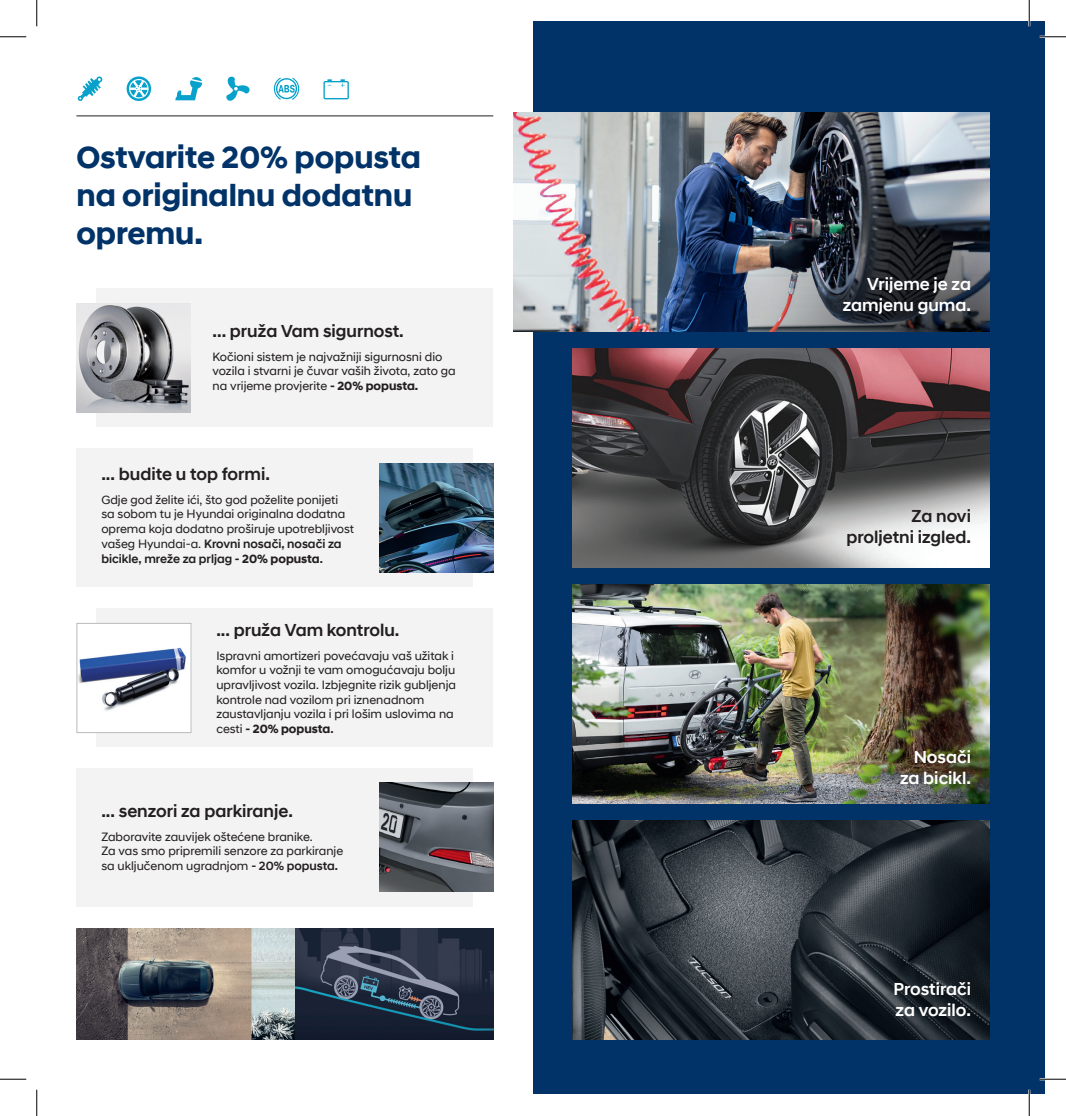
<style>
.page{position:relative;width:1066px;height:1116px;background:#fff}
.page>*{position:absolute;margin:0;border:0;box-sizing:border-box;transform-origin:0 0}
.t1{font:700 31.5px/37.8px "Hyundai Sans Head Office";color:#013368}
.t2{font:500 17.5px/21px "Hyundai Sans Head Office";color:#231f20;text-align:right}
.t3{font:500 17.5px/21px "Hyundai Sans Head Office";color:#fff;text-align:right}
.t4{font:12.25px/14.7px "Hyundai Sans Head Office";color:#231f20}
.s1{font-weight:700}
.s2{font-weight:500}
</style>
<div class="page">
<div style="left:76px;top:448px;width:397px;height:139px;background:#f3f3f3"></div>
<div style="left:76px;top:767px;width:397px;height:139px;background:#f3f3f3"></div>
<div style="left:96px;top:608px;width:397px;height:139px;background:#f3f3f3"></div>
<div style="left:96px;top:288px;width:397px;height:139px;background:#f3f3f3"></div>
<div style="left:533px;top:22px;width:511px;height:1071px;background:#013368"></div>
<img style="left:379px;top:463px;width:114px;height:109px">
<img style="left:379px;top:782px;width:114px;height:109px">
<svg style="left:127px;top:76px;width:24px;height:25px"></svg>
<svg style="left:175px;top:77px;width:27px;height:23px"></svg>
<svg style="left:226px;top:76px;width:24px;height:25px"></svg>
<svg style="left:77px;top:76px;width:26px;height:25px"></svg>
<svg style="left:323px;top:79px;width:26px;height:20px"></svg>
<svg style="left:274px;top:78px;width:25px;height:22px"></svg>
<img style="left:76px;top:303px;width:114px;height:109px">
<div style="left:77px;top:623px;width:114px;height:109px;background:#fff"></div>
<img style="left:79px;top:647px;width:107px;height:64px">
<div style="left:77px;top:623px;width:114px;height:109px;border:1px solid #babbbe"></div>
<img style="left:77px;top:928px;width:416px;height:111px">
<img style="left:513px;top:113px;width:476px;height:218px">
<img style="left:572px;top:820px;width:417px;height:219px">
<img style="left:572px;top:584px;width:417px;height:219px">
<img style="left:572px;top:349px;width:417px;height:218px">
<hr style="left:76px;top:115px;width:417px;height:1px;background:#231f20">
<hr style="left:1039px;top:36px;width:27px;height:2px;background:#fff">
<hr style="left:1039px;top:1077px;width:27px;height:3px;background:#fff">
<hr style="left:1028px;top:0;width:2px;height:26px;background:#fff">
<hr style="left:1028px;top:1089px;width:2px;height:26px;background:#fff">
<svg style="left:0;top:36px;width:26px;height:1px"></svg>
<svg style="left:1039px;top:36px;width:27px;height:1px"></svg>
<svg style="left:0;top:1078px;width:26px;height:1px"></svg>
<svg style="left:1039px;top:1078px;width:27px;height:1px"></svg>
<svg style="left:36px;top:0;width:1px;height:26px"></svg>
<svg style="left:36px;top:1089px;width:1px;height:26px"></svg>
<svg style="left:1029px;top:0;width:1px;height:26px"></svg>
<svg style="left:1029px;top:1089px;width:1px;height:26px"></svg>
<h1 class="t1" style="left:76px;top:139px;width:346px">Ostvarite 20% popusta na originalnu dodatnu opremu.</h1>
<h2 class="t2" style="left:213px;top:321px;width:193px">... pruža Vam sigurnost.</h2>
<p class="t4" style="left:213px;top:349px;width:244px">Kočioni sistem je najvažniji sigurnosni dio vozila i stvarni je čuvar vaših života, zato ga na vrijeme provjerite <span class="s1">- 20% popusta.</span></p>
<h2 class="t2" style="left:101px;top:463px;width:170px">... budite u top formi.</h2>
<p class="t4" style="left:101px;top:492px;width:254px">Gdje god želite ići, što god poželite ponijeti sa sobom tu je Hyundai originalna dodatna oprema koja dodatno proširuje upotrebljivost vašeg Hyundai-a. <span class="s2">Krovni nosači, nosači za bicikle, mreže za prljag</span> <span class="s1">- 20% popusta</span><span class="s2">.</span></p>
<h2 class="t2" style="left:216px;top:619px;width:184px">... pruža Vam kontrolu.</h2>
<p class="t4" style="left:216px;top:647px;width:241px">Ispravni amortizeri povećavaju vaš užitak i komfor u vožnji te vam omogućavaju bolju upravljivost vozila. Izbjegnite rizik gubljenja kontrole nad vozilom pri iznenadnom zaustavljanju vozila i pri lošim uslovima na cesti <span class="s1">- 20% popusta</span><span class="s2">.</span></p>
<h2 class="t2" style="left:101px;top:800px;width:193px">... senzori za parkiranje.</h2>
<p class="t4" style="left:101px;top:828px;width:243px">Zaboravite zauvijek oštećene branike.<br>Za vas smo pripremili senzore za parkiranje sa uključenom ugradnjom <span class="s2">- 20% popusta.</span></p>
<h2 class="t3" style="left:843px;top:274px;width:130px">Vrijeme je za zamjenu guma.</h2>
<h2 class="t2" style="left:846px;top:505px;width:126px">Za novi proljetni izgled.</h2>
<h2 class="t3" style="left:900px;top:746px;width:72px">Nosači za bicikl.</h2>
<h2 class="t3" style="left:893px;top:978px;width:79px;text-align:left">Prostirači za vozilo.</h2>
</div>
